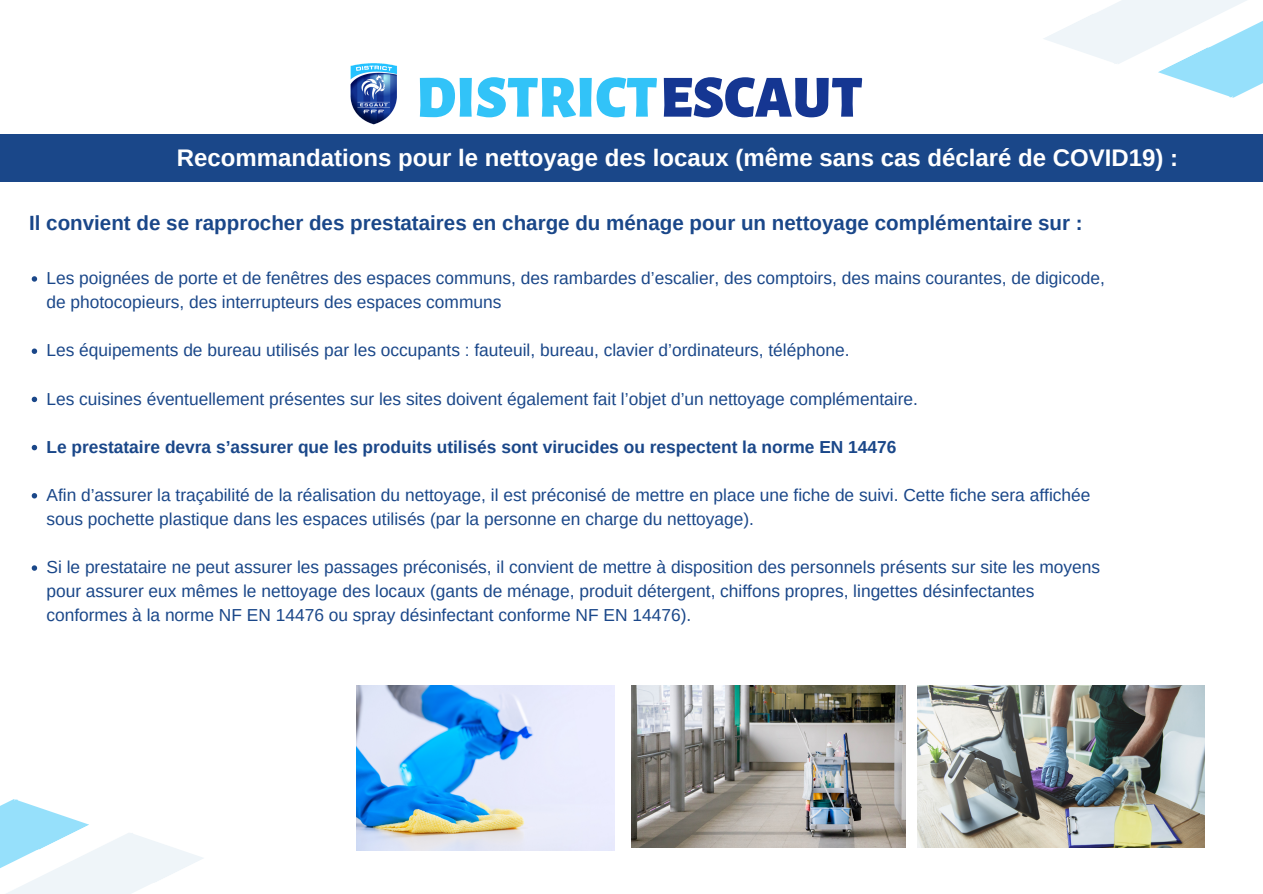
<style>
.page{position:relative;width:1263px;height:894px;background:#fff}
.page>*{position:absolute;margin:0;border:0;box-sizing:border-box;transform-origin:0 0}
.t1{font:900 59.85px "Alegreya Sans SC";color:#32c3f8}
.t2{font:700 24px "Arimo";color:#fff}
.t3{font:700 20.55px "Arimo";color:#1a4789}
.t4{font:17.4px/24px "Arimo";color:#1a4789}
.t5{font:700 17.4px "Arimo";color:#1a4789}
.s1{color:#153692}
</style>
<div class="page">
<div style="left:0;top:135px;width:1263px;height:47px;background:#1a4789"></div>
<img style="left:350px;top:63px;width:47px;height:62px">
<svg style="left:1043px;top:0;width:220px;height:98px"></svg>
<svg style="left:0;top:799px;width:203px;height:94px"></svg>
<svg style="left:32px;top:276px;width:5px;height:5px"></svg>
<svg style="left:32px;top:348px;width:5px;height:6px"></svg>
<svg style="left:32px;top:396px;width:5px;height:6px"></svg>
<svg style="left:32px;top:445px;width:5px;height:5px"></svg>
<svg style="left:32px;top:493px;width:5px;height:5px"></svg>
<svg style="left:32px;top:565px;width:5px;height:5px"></svg>
<img style="left:917px;top:685px;width:287px;height:162px">
<img style="left:631px;top:685px;width:275px;height:162px">
<img style="left:357px;top:685px;width:258px;height:165px">
<h1 class="t1" style="left:416px;top:63px;width:448px">DISTRICT<span class="s1">ESCAUT</span></h1>
<h2 class="t2" style="left:177px;top:144px;width:1003px">Recommandations pour le nettoyage des locaux (même sans cas déclaré de COVID19) :</h2>
<p class="t3" style="left:29px;top:212px;width:1055px">Il convient de se rapprocher des prestataires en charge du ménage pour un nettoyage complémentaire sur :</p>
<p class="t4" style="left:46px;top:266px;width:1060px">Les poignées de porte et de fenêtres des espaces communs, des rambardes d’escalier, des comptoirs, des mains courantes, de digicode, de photocopieurs, des interrupteurs des espaces communs</p>
<p class="t4" style="left:46px;top:338px;width:804px">Les équipements de bureau utilisés par les occupants : fauteuil, bureau, clavier d’ordinateurs, téléphone.</p>
<p class="t4" style="left:46px;top:386px;width:873px">Les cuisines éventuellement présentes sur les sites doivent également fait l’objet d’un nettoyage complémentaire.</p>
<p class="t5" style="left:46px;top:437px;width:852px">Le prestataire devra s’assurer que les produits utilisés sont virucides ou respectent la norme EN 14476</p>
<p class="t4" style="left:46px;top:482px;width:1045px">Afin d’assurer la traçabilité de la réalisation du nettoyage, il est préconisé de mettre en place une fiche de suivi. Cette fiche sera affichée sous pochette plastique dans les espaces utilisés (par la personne en charge du nettoyage).</p>
<p class="t4" style="left:46px;top:555px;width:1055px">Si le prestataire ne peut assurer les passages préconisés, il convient de mettre à disposition des personnels présents sur site les moyens pour assurer eux mêmes le nettoyage des locaux (gants de ménage, produit détergent, chiffons propres, lingettes désinfectantes conformes à la norme NF EN 14476 ou spray désinfectant conforme NF EN 14476).</p>
</div>
